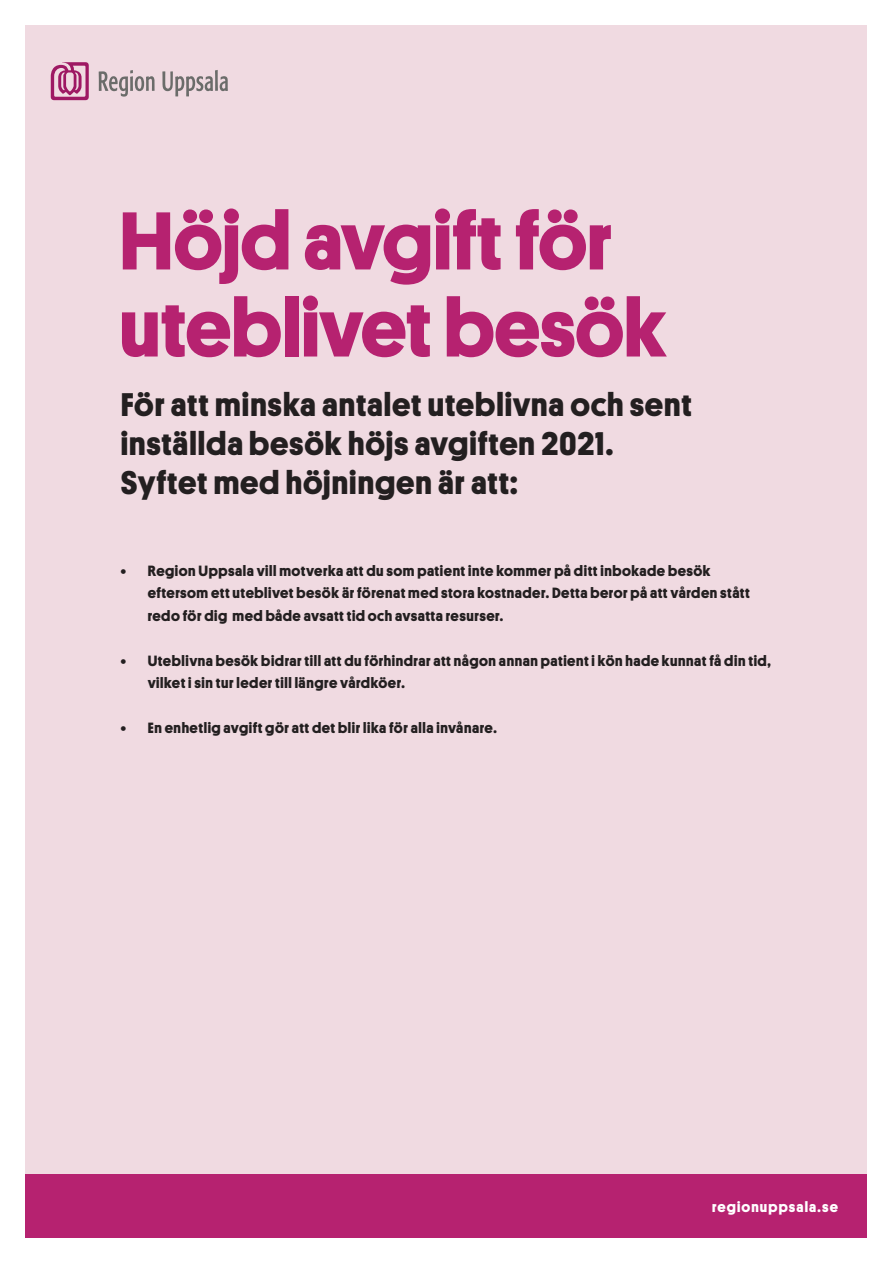
<style>
.page{position:relative;width:893px;height:1263px;background:#fff}
.page>*{position:absolute;margin:0;border:0;box-sizing:border-box;transform-origin:0 0}
.t1{font:700 82.5px/87px "Platform";letter-spacing:-.005em;color:#b62270}
.t2{font:700 33px/39px "Platform";letter-spacing:.025em;color:#231f20}
.t3{font:700 15px/22.5px "Platform";letter-spacing:.035em;color:#231f20}
.t4{font:700 14.85px "Platform";letter-spacing:.075em;color:#fff}
</style>
<div class="page">
<div style="left:26px;top:26px;width:841px;height:1150px;background:#f0dae1"></div>
<div style="left:25px;top:1174px;width:842px;height:63px;background:#b62270"></div>
<svg style="left:162px;top:70px;width:66px;height:26px"></svg>
<svg style="left:99px;top:70px;width:56px;height:27px"></svg>
<svg style="left:51px;top:62px;width:38px;height:38px"></svg>
<h1 class="t1" style="left:119px;top:192px;width:549px">Höjd avgift för uteblivet besök</h1>
<h2 class="t2" style="left:121px;top:383px;width:573px">För att minska antalet uteblivna och sent inställda besök höjs avgiften 2021.<br>Syftet med höjningen är att:</h2>
<p class="t3" style="left:148px;top:558px;width:604px;text-indent:-27px">• Region Uppsala vill motverka att du som patient inte kommer på ditt inbokade besök eftersom ett uteblivet besök är förenat med stora kostnader. Detta beror på att vården stått redo för dig med både avsatt tid och avsatta resurser.</p>
<p class="t3" style="left:148px;top:648px;width:625px;text-indent:-27px">• Uteblivna besök bidrar till att du förhindrar att någon annan patient i kön hade kunnat få din tid, vilket i sin tur leder till längre vårdköer.</p>
<p class="t3" style="left:121px;top:716px;width:378px">• En enhetlig avgift gör att det blir lika för alla invånare.</p>
<p class="t4" style="left:712px;top:1196px;width:127px">regionuppsala.se</p>
</div>
